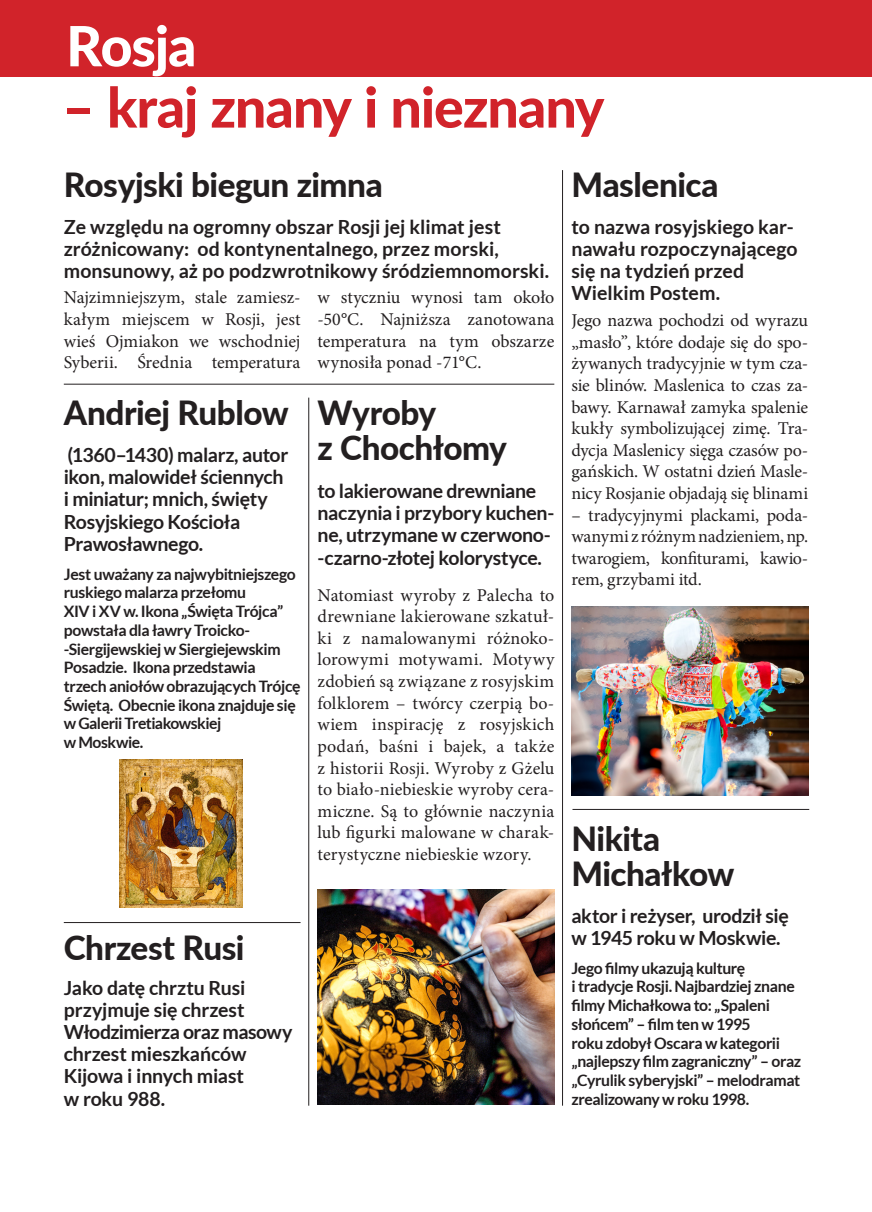
<style>
.page{position:relative;width:872px;height:1212px;background:#fff}
.page>*{position:absolute;margin:0;border:0;box-sizing:border-box;transform-origin:0 0}
.t1{font:800 55.5px "Lato";letter-spacing:-.02em;color:#d1232a}
.t2{font:800 55.5px "Lato";letter-spacing:-.02em;color:#fff}
.t3{font:800 33.3px/34.5px "Lato";letter-spacing:-.015em;color:#231f20}
.t4{font:700 19.5px/22.2px "Lato";letter-spacing:-.01em;color:#231f20}
.t5{font:18px/21.6px "Minion Pro";letter-spacing:-.005em;color:#231f20;text-align:justify}
.t6{font:700 15.75px/18.8px "Lato";letter-spacing:-.025em;color:#231f20}
</style>
<div class="page">
<hr style="left:64px;top:384px;width:490px;height:1px;background:#231f20">
<div style="left:0;top:0;width:872px;height:77px;background:#d1232a"></div>
<hr style="left:562px;top:170px;width:1px;height:936px;background:#231f20">
<hr style="left:308px;top:398px;width:1px;height:708px;background:#231f20">
<img style="left:571px;top:606px;width:237px;height:189px">
<img style="left:317px;top:890px;width:237px;height:214px">
<img style="left:120px;top:760px;width:122px;height:148px">
<hr style="left:64px;top:922px;width:236px;height:1px;background:#231f20">
<hr style="left:572px;top:809px;width:237px;height:1px;background:#231f20">
<h1 class="t2" style="left:66px;top:5px;width:132px">Rosja</h1>
<h1 class="t1" style="left:63px;top:66px;width:543px">– kraj znany i nieznany</h1>
<h2 class="t3" style="left:64px;top:166px;width:320px">Rosyjski biegun zimna</h2>
<p class="t4" style="left:64px;top:215px;width:487px">Ze względu na ogromny obszar Rosji jej klimat jest zróżnicowany: od kontynentalnego, przez morski, monsunowy, aż po podzwrotnikowy śródziemnomorski.</p>
<p class="t5" style="left:64px;top:287px;width:238px">Najzimniejszym, stale zamiesz&shy;kałym miejscem w Rosji, jest wieś Ojmiakon we wschodniej Syberii. Średnia temperatura</p>
<p class="t5" style="left:317px;top:287px;width:238px">w styczniu wynosi tam około -50°C. Najniższa zanotowana temperatura na tym obszarze wynosiła ponad -71°C.</p>
<h2 class="t3" style="left:64px;top:394px;width:226px">Andriej Rublow</h2>
<p class="t4" style="left:64px;top:443px;width:226px">(1360–1430) malarz, autor ikon, malowideł ściennych i miniatur; mnich, święty<br>Rosyjskiego Kościoła<br>Prawosławnego.</p>
<p class="t6" style="left:64px;top:564px;width:238px">Jest uważany za najwybitniejszego ruskiego malarza przełomu<br>XIV i XV w. Ikona „Święta Trójca” powstała dla ławry Troicko--Siergijewskiej w Siergiejewskim<br>Posadzie. Ikona przedstawia trzech aniołów obrazujących Trójcę<br>Świętą. Obecnie ikona znajduje się w Galerii Tretiakowskiej<br>w Moskwie.</p>
<h2 class="t3" style="left:317px;top:394px;width:191px">Wyroby<br>z Chochłomy</h2>
<p class="t4" style="left:317px;top:479px;width:238px">to lakierowane drewniane naczynia i przybory kuchen&shy;ne, utrzymane w czerwono--czarno-złotej kolorystyce.</p>
<p class="t5" style="left:317px;top:584px;width:238px">Natomiast wyroby z Palecha to drewniane lakierowane szkatuł&shy;ki z namalowanymi różnoko&shy;lorowymi motywami. Motywy zdobień są związane z rosyjskim folklorem – twórcy czerpią bo&shy;wiem inspirację z rosyjskich podań, baśni i bajek, a także z historii Rosji. Wyroby z Gżelu to biało-niebieskie wyroby cera&shy;miczne. Są to głównie naczynia lub figurki malowane w charak&shy;terystyczne niebieskie wzory.</p>
<h2 class="t3" style="left:64px;top:929px;width:182px">Chrzest Rusi</h2>
<p class="t4" style="left:64px;top:976px;width:230px">Jako datę chrztu Rusi przyjmuje się chrzest<br>Włodzimierza oraz masowy chrzest mieszkańców<br>Kijowa i innych miast<br>w roku 988.</p>
<h2 class="t3" style="left:571px;top:166px;width:149px">Maslenica</h2>
<p class="t4" style="left:571px;top:215px;width:228px">to nazwa rosyjskiego kar&shy;nawału rozpoczynającego się na tydzień przed<br>Wielkim Postem.</p>
<p class="t5" style="left:571px;top:310px;width:238px">Jego nazwa pochodzi od wyrazu „masło”, które dodaje się do spo&shy;żywanych tradycyjnie w tym cza&shy;sie blinów. Maslenica to czas za&shy;bawy. Karnawał zamyka spalenie kukły symbolizującej zimę. Tra&shy;dycja Maslenicy sięga czasów po&shy;gańskich. W ostatni dzień Masle&shy;nicy Rosjanie objadają się blinami</p>
<p class="t5" style="left:571px;top:504px;width:238px">– tradycyjnymi plackami, poda&shy;wanymi z różnym nadzieniem, np. twarogiem, konfiturami, kawio&shy;rem, grzybami itd.</p>
<h2 class="t3" style="left:571px;top:820px;width:164px">Nikita<br>Michałkow</h2>
<p class="t4" style="left:571px;top:904px;width:219px">aktor i reżyser, urodził się w 1945 roku w Moskwie.</p>
<p class="t6" style="left:571px;top:958px;width:231px">Jego filmy ukazują kulturę<br>i tradycje Rosji. Najbardziej znane filmy Michałkowa to: „Spaleni słońcem” – film ten w 1995<br>roku zdobył Oscara w kategorii „najlepszy film zagraniczny” – oraz „Cyrulik syberyjski” – melodramat zrealizowany w roku 1998.</p>
</div>
